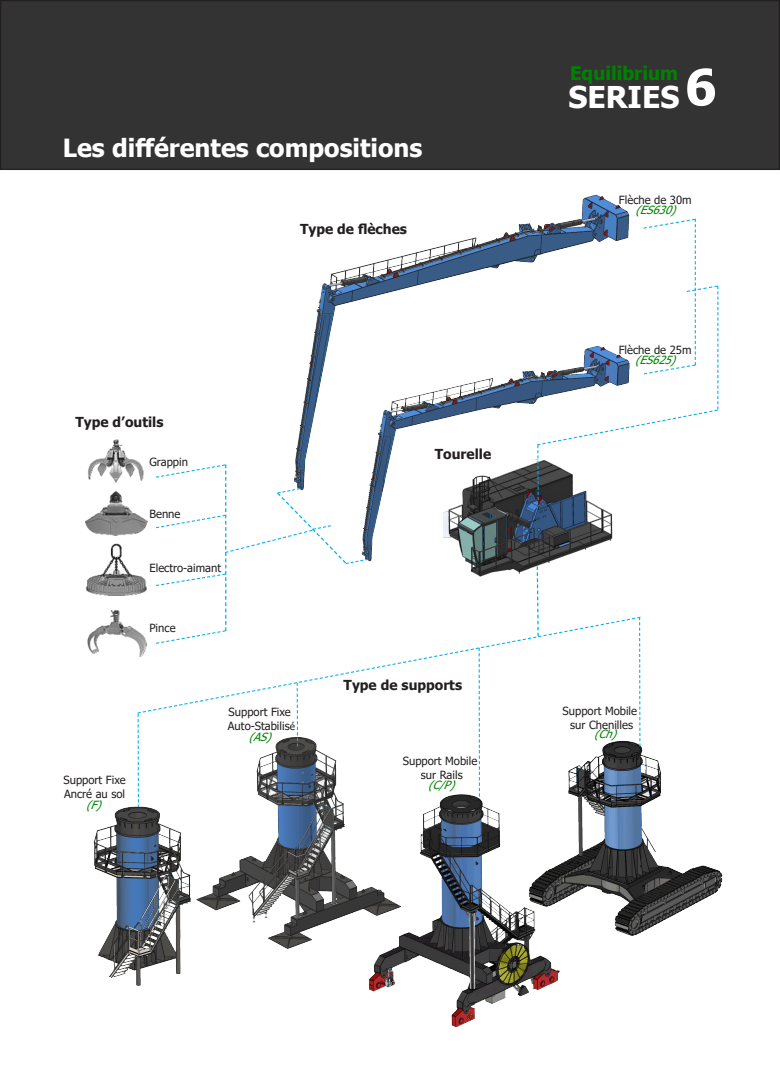
<style>
.page{position:relative;width:780px;height:1088px;background:#fff}
.page>*{position:absolute;margin:0;border:0;box-sizing:border-box;transform-origin:0 0}
.t1{font:700 50px "Tahoma";color:#fff}
.t2{font:700 30px "Tahoma";color:#fff}
.t3{font:700 25px "Tahoma";color:#fff}
.t4{font:700 18.75px "Tahoma";color:#008200}
.t5{font:700 13.75px "Tahoma";color:#231f20}
.t6{font:11.25px/13.5px "Tahoma";color:#231f20}
.t7{font:italic 11.25px "Tahoma";color:#008200}
.s1{font-size:10px}
</style>
<div class="page">
<div style="left:1px;top:1px;width:778px;height:168px;background:#333"></div>
<div style="left:0;top:0;width:780px;height:170px;border:1px solid #231f20"></div>
<img style="left:471px;top:566px;width:65px;height:11px">
<img style="left:295px;top:194px;width:335px;height:270px">
<img style="left:342px;top:337px;width:271px;height:229px">
<svg style="left:536px;top:218px;width:183px;height:282px"></svg>
<img style="left:564px;top:735px;width:159px;height:201px">
<img style="left:214px;top:729px;width:151px;height:220px">
<svg style="left:138px;top:714px;width:1px;height:89px"></svg>
<svg style="left:137px;top:616px;width:504px;height:98px"></svg>
<svg style="left:297px;top:682px;width:1px;height:64px"></svg>
<svg style="left:478px;top:648px;width:2px;height:142px"></svg>
<svg style="left:639px;top:617px;width:1px;height:129px"></svg>
<svg style="left:536px;top:565px;width:3px;height:73px"></svg>
<img style="left:86px;top:439px;width:61px;height:218px">
<svg style="left:155px;top:464px;width:214px;height:180px"></svg>
<img style="left:365px;top:790px;width:199px;height:237px">
<img style="left:93px;top:804px;width:121px;height:182px">
<p class="t3" style="left:63px;top:131px;width:361px">Les différentes compositions</p>
<p class="t5" style="left:75px;top:412px;width:89px">Type d’outils</p>
<p class="t6" style="left:149px;top:456px;width:40px">Grappin</p>
<p class="t6" style="left:149px;top:508px;width:33px">Benne</p>
<p class="t6" style="left:149px;top:562px;width:73px">Electro-aimant</p>
<p class="t6" style="left:149px;top:622px;width:28px">Pince</p>
<p class="t5" style="left:300px;top:220px;width:108px">Type de flèches</p>
<p class="t5" style="left:435px;top:444px;width:58px">Tourelle</p>
<p class="t5" style="left:343px;top:675px;width:120px">Type de supports</p>
<p class="t6" style="left:63px;top:774px;width:64px">Support Fixe<br>Ancré au sol</p>
<p class="t7" style="left:86px;top:797px;width:23px">(F)</p>
<p class="t6" style="left:228px;top:706px;width:64px">Support Fixe</p>
<p class="t6" style="left:228px;top:719px;width:68px">Auto-Stabilis<span class="s1">é</span></p>
<p class="t7" style="left:249px;top:729px;width:30px">(AS)</p>
<p class="t6" style="left:403px;top:755px;width:76px">Support Mobile</p>
<p class="t6" style="left:421px;top:769px;width:43px">sur Rails</p>
<p class="t7" style="left:428px;top:777px;width:34px">(C/P)</p>
<p class="t4" style="left:570px;top:60px;width:109px">Equilibrium</p>
<p class="t2" style="left:568px;top:76px;width:113px">SERIES</p>
<p class="t1" style="left:684px;top:52px;width:33px">6</p>
<p class="t6" style="left:619px;top:194px;width:74px">Flèche de 30m</p>
<p class="t7" style="left:635px;top:202px;width:48px">(ES630)</p>
<p class="t6" style="left:618px;top:344px;width:74px">Flèche de 25m</p>
<p class="t7" style="left:635px;top:352px;width:48px">(ES625)</p>
<p class="t6" style="left:562px;top:705px;width:76px">Support Mobile</p>
<p class="t6" style="left:570px;top:718px;width:64px">sur Chenilles</p>
<p class="t7" style="left:594px;top:726px;width:30px">(Ch)</p>
</div>
